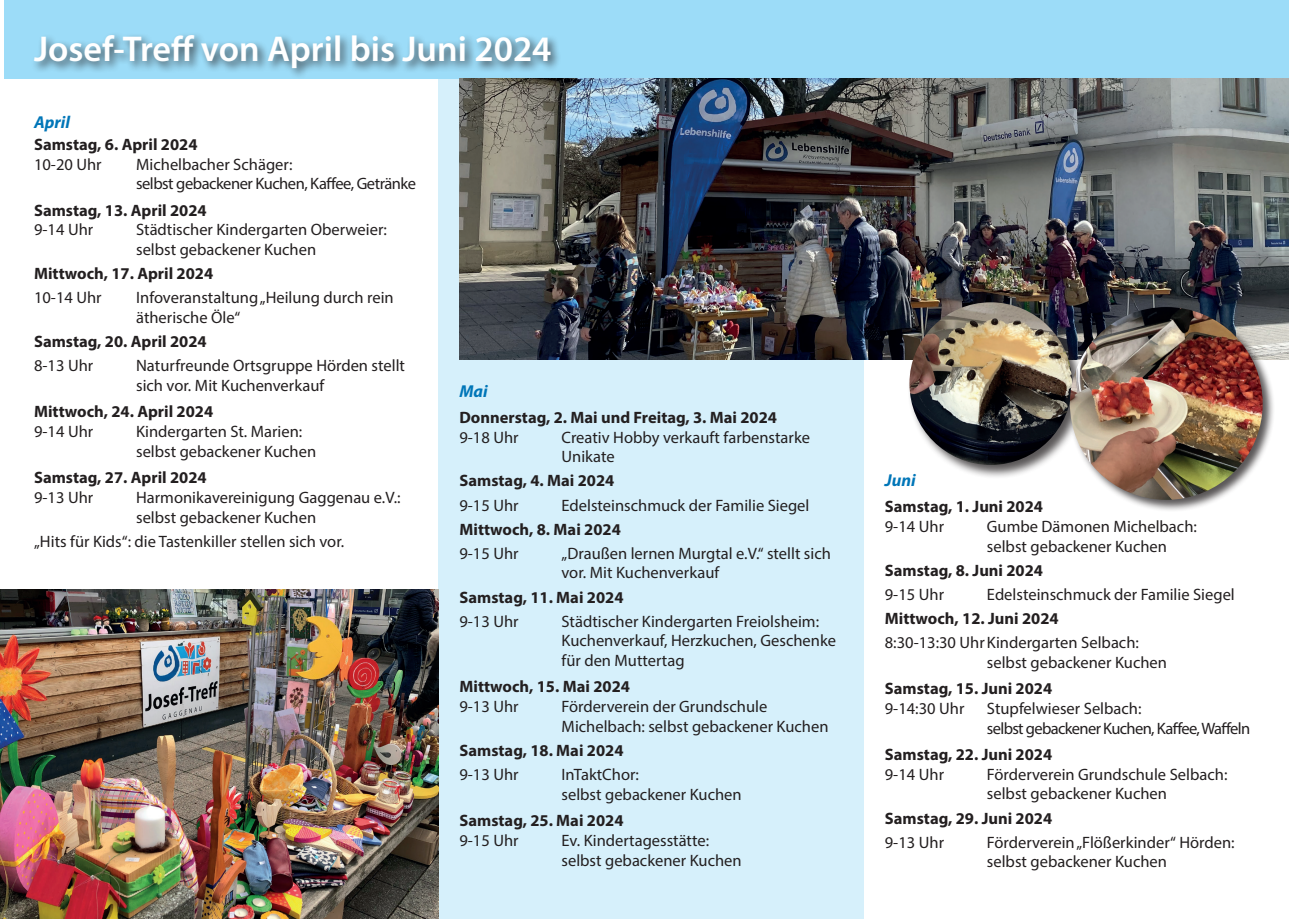
<style>
.page{position:relative;width:1289px;height:919px;background:#fff}
.page>*{position:absolute;margin:0;border:0;box-sizing:border-box;transform-origin:0 0}
.t1{font:600 36px "Myriad Pro";color:#fff}
.t2{font:italic 700 17.25px "Myriad Pro";color:#0076b8}
.t3{font:16.5px/19.8px "Myriad Pro";color:#231f20}
.t4{font:700 16.5px "Myriad Pro";color:#231f20}
.t5{font:16.5px/19.8px "Myriad Pro";letter-spacing:-.03em;color:#231f20}
.t6{font:16.5px/19.8px "Myriad Pro";letter-spacing:-.04em;color:#231f20}
</style>
<div class="page">
<div style="left:438px;top:9px;width:425px;height:909px;background:#d6f0fb"></div>
<div style="left:4px;top:0;width:1284px;height:79px;background:#9cdcf8"></div>
<div style="left:31px;top:32px;width:532px;height:48px;background:#231f20;opacity:.75"></div>
<img style="left:459px;top:79px;width:829px;height:280px">
<div style="left:907px;top:300px;width:178px;height:179px;background:#231f20;opacity:.75"></div>
<img style="left:909px;top:302px;width:162px;height:163px;border-radius:81px">
<div style="left:1068px;top:305px;width:206px;height:207px;background:#231f20;opacity:.75"></div>
<img style="left:1069px;top:307px;width:193px;height:193px;border-radius:96px">
<img style="left:0;top:589px;width:438px;height:329px">
<h1 class="t1" style="left:34px;top:26px;width:519px">Josef-Treff von April bis Juni 2024</h1>
<p class="t2" style="left:34px;top:111px;width:38px">April</p>
<p class="t4" style="left:34px;top:133px;width:165px">Samstag, 6. April 2024</p>
<p class="t3" style="left:34px;top:154px;width:69px">10-20 Uhr</p>
<p class="t5" style="left:136px;top:154px;width:281px">Michelbacher Schäger:<br>selbst gebackener Kuchen, Kaffee, Getränke</p>
<p class="t4" style="left:34px;top:199px;width:174px">Samstag, 13. April 2024</p>
<p class="t3" style="left:34px;top:220px;width:61px">9-14 Uhr</p>
<p class="t3" style="left:136px;top:220px;width:252px">Städtischer Kindergarten Oberweier: selbst gebackener Kuchen</p>
<p class="t4" style="left:34px;top:263px;width:181px">Mittwoch, 17. April 2024</p>
<p class="t3" style="left:34px;top:287px;width:69px">10-14 Uhr</p>
<p class="t3" style="left:136px;top:287px;width:259px">Infoveranstaltung „Heilung durch rein ätherische Öle“</p>
<p class="t4" style="left:34px;top:331px;width:174px">Samstag, 20. April 2024</p>
<p class="t3" style="left:34px;top:355px;width:61px">8-13 Uhr</p>
<p class="t3" style="left:136px;top:355px;width:270px">Naturfreunde Ortsgruppe Hörden stellt sich vor. Mit Kuchenverkauf</p>
<p class="t4" style="left:34px;top:401px;width:181px">Mittwoch, 24. April 2024</p>
<p class="t3" style="left:34px;top:421px;width:61px">9-14 Uhr</p>
<p class="t3" style="left:136px;top:421px;width:182px">Kindergarten St. Marien: selbst gebackener Kuchen</p>
<p class="t4" style="left:34px;top:467px;width:174px">Samstag, 27. April 2024</p>
<p class="t3" style="left:34px;top:487px;width:61px">9-13 Uhr</p>
<p class="t3" style="left:136px;top:487px;width:266px">Harmonikavereinigung Gaggenau e.V.: selbst gebackener Kuchen</p>
<p class="t3" style="left:34px;top:531px;width:312px">„Hits für Kids“: die Tastenkiller stellen sich vor.</p>
<p class="t2" style="left:459px;top:379px;width:30px">Mai</p>
<p class="t4" style="left:459px;top:406px;width:319px">Donnerstag, 2. Mai und Freitag, 3. Mai 2024</p>
<p class="t3" style="left:459px;top:427px;width:61px">9-18 Uhr</p>
<p class="t3" style="left:561px;top:427px;width:250px">Creativ Hobby verkauft farbenstarke<br>Unikate</p>
<p class="t4" style="left:459px;top:470px;width:156px">Samstag, 4. Mai 2024</p>
<p class="t3" style="left:459px;top:495px;width:61px">9-15 Uhr</p>
<p class="t3" style="left:561px;top:495px;width:249px">Edelsteinschmuck der Familie Siegel</p>
<p class="t4" style="left:459px;top:518px;width:163px">Mittwoch, 8. Mai 2024</p>
<p class="t3" style="left:459px;top:543px;width:61px">9-15 Uhr</p>
<p class="t3" style="left:561px;top:543px;width:271px">„Draußen lernen Murgtal e.V.“ stellt sich vor. Mit Kuchenverkauf</p>
<p class="t4" style="left:459px;top:586px;width:166px">Samstag, 11. Mai 2024</p>
<p class="t3" style="left:459px;top:611px;width:61px">9-13 Uhr</p>
<p class="t3" style="left:561px;top:611px;width:276px">Städtischer Kindergarten Freiolsheim:<br>Kuchenverkauf, Herzkuchen, Geschenke für den Muttertag</p>
<p class="t4" style="left:459px;top:676px;width:172px">Mittwoch, 15. Mai 2024</p>
<p class="t3" style="left:459px;top:696px;width:61px">9-13 Uhr</p>
<p class="t3" style="left:561px;top:696px;width:268px">Förderverein der Grundschule<br>Michelbach: selbst gebackener Kuchen</p>
<p class="t4" style="left:459px;top:739px;width:166px">Samstag, 18. Mai 2024</p>
<p class="t3" style="left:459px;top:764px;width:61px">9-13 Uhr</p>
<p class="t3" style="left:561px;top:764px;width:182px">InTaktChor:<br>selbst gebackener Kuchen</p>
<p class="t4" style="left:459px;top:809px;width:166px">Samstag, 25. Mai 2024</p>
<p class="t3" style="left:459px;top:830px;width:61px">9-15 Uhr</p>
<p class="t3" style="left:561px;top:830px;width:182px">Ev. Kindertagesstätte: selbst gebackener Kuchen</p>
<p class="t2" style="left:884px;top:469px;width:32px">Juni</p>
<p class="t4" style="left:884px;top:495px;width:160px">Samstag, 1. Juni 2024</p>
<p class="t3" style="left:884px;top:516px;width:61px">9-14 Uhr</p>
<p class="t3" style="left:986px;top:516px;width:211px">Gumbe Dämonen Michelbach: selbst gebackener Kuchen</p>
<p class="t4" style="left:884px;top:559px;width:160px">Samstag, 8. Juni 2024</p>
<p class="t3" style="left:884px;top:584px;width:61px">9-15 Uhr</p>
<p class="t3" style="left:986px;top:584px;width:249px">Edelsteinschmuck der Familie Siegel</p>
<p class="t4" style="left:884px;top:607px;width:175px">Mittwoch, 12. Juni 2024</p>
<p class="t3" style="left:986px;top:632px;width:182px;text-indent:-102px">8:30-13:30 UhrKindergarten Selbach: selbst gebackener Kuchen</p>
<p class="t4" style="left:884px;top:677px;width:169px">Samstag, 15. Juni 2024</p>
<p class="t3" style="left:884px;top:698px;width:81px">9-14:30 Uhr</p>
<p class="t6" style="left:986px;top:698px;width:265px">Stupfelwieser Selbach:<br>selbst gebackener Kuchen, Kaffee, Waffeln</p>
<p class="t4" style="left:884px;top:743px;width:169px">Samstag, 22. Juni 2024</p>
<p class="t3" style="left:884px;top:763px;width:61px">9-14 Uhr</p>
<p class="t3" style="left:986px;top:763px;width:242px">Förderverein Grundschule Selbach: selbst gebackener Kuchen</p>
<p class="t4" style="left:884px;top:807px;width:169px">Samstag, 29. Juni 2024</p>
<p class="t3" style="left:884px;top:831px;width:61px">9-13 Uhr</p>
<p class="t3" style="left:986px;top:831px;width:249px">Förderverein „Flößerkinder“ Hörden: selbst gebackener Kuchen</p>
</div>
